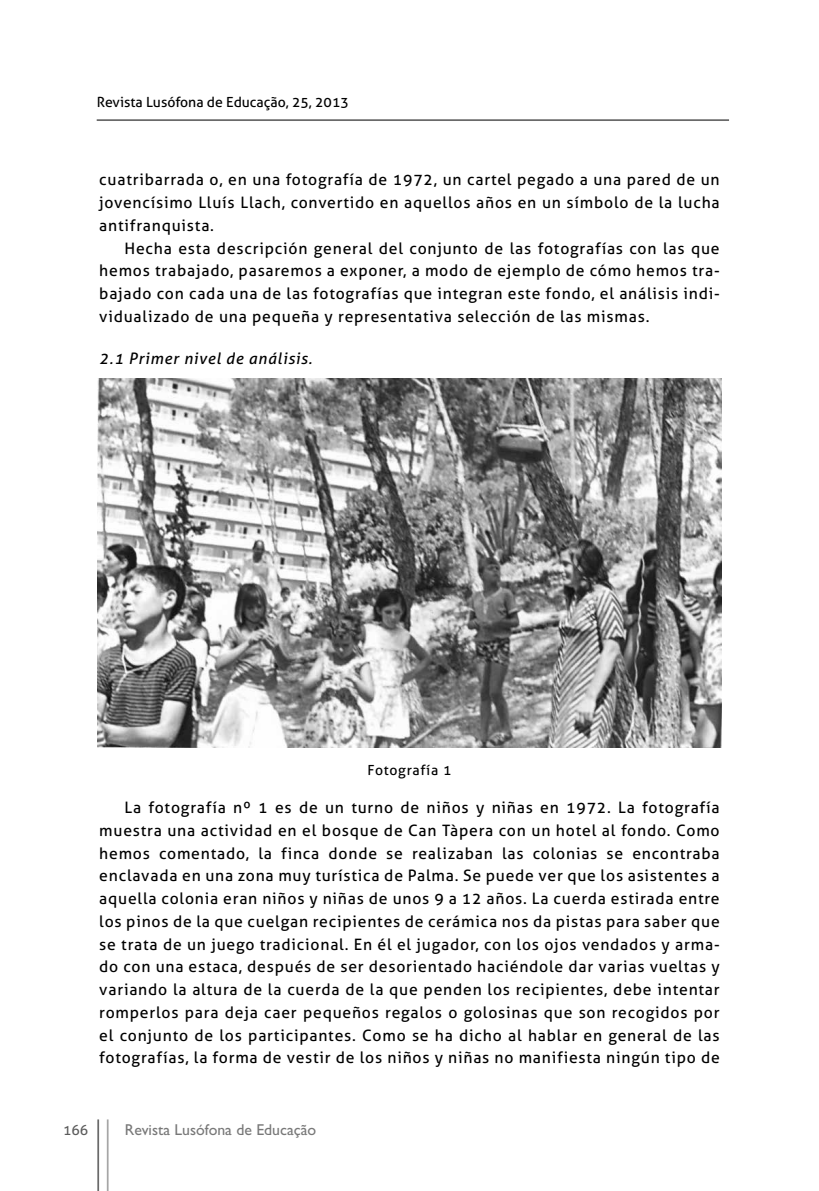
<style>
.page{position:relative;width:819px;height:1191px;background:#fff}
.page>*{position:absolute;margin:0;border:0;box-sizing:border-box;transform-origin:0 0}
.t1{font:15.75px/22.8px "Aller";letter-spacing:.05em;color:#000;text-align:justify}
.t2{font:15.75px "Gill Sans";color:#787878}
.t3{font:italic 15.75px "Aller";letter-spacing:.05em;color:#000}
.t4{font:14px "Aller";color:#000}
.t5{font:14px "Aller";letter-spacing:.05em;color:#000}
.t6{font:14px "Aller";color:#5c5c5c}
</style>
<div class="page">
<hr style="left:97px;top:119px;width:632px;height:2px;background:#6a6a6a">
<hr style="left:107px;top:1119px;width:2px;height:72px;background:#a6a6a6">
<hr style="left:97px;top:1119px;width:2px;height:72px;background:#6a6a6a">
<img style="left:97px;top:378px;width:624px;height:370px">
<p class="t4" style="left:97px;top:93px;width:253px">Revista Lusófona de Educação, 25, 2013</p>
<p class="t1" style="left:99px;top:168px;width:622px">cuatribarrada o, en una fotografía de 1972, un cartel pegado a una pared de un jovencísimo Lluís Llach, convertido en aquellos años en un símbolo de la lucha antifranquista.</p>
<p class="t1" style="left:99px;top:236px;width:622px;text-indent:25px">Hecha esta descripción general del conjunto de las fotografías con las que hemos trabajado, pasaremos a exponer, a modo de ejemplo de cómo hemos tra&shy;bajado con cada una de las fotografías que integran este fondo, el análisis indi&shy;vidualizado de una pequeña y representativa selección de las mismas.</p>
<p class="t3" style="left:99px;top:349px;width:214px">2.1 Primer nivel de análisis.</p>
<p class="t5" style="left:367px;top:762px;width:85px">Fotografía 1</p>
<p class="t1" style="left:99px;top:796px;width:622px;text-indent:25px">La fotografía nº 1 es de un turno de niños y niñas en 1972. La fotografía muestra una actividad en el bosque de Can Tàpera con un hotel al fondo. Como hemos comentado, la finca donde se realizaban las colonias se encontraba enclavada en una zona muy turística de Palma. Se puede ver que los asistentes a aquella colonia eran niños y niñas de unos 9 a 12 años. La cuerda estirada entre los pinos de la que cuelgan recipientes de cerámica nos da pistas para saber que se trata de un juego tradicional. En él el jugador, con los ojos vendados y arma&shy;do con una estaca, después de ser desorientado haciéndole dar varias vueltas y variando la altura de la cuerda de la que penden los recipientes, debe intentar romperlos para deja caer pequeños regalos o golosinas que son recogidos por el conjunto de los participantes. Como se ha dicho al hablar en general de las fotografías, la forma de vestir de los niños y niñas no manifiesta ningún tipo de</p>
<p class="t6" style="left:63px;top:1121px;width:27px">166</p>
<p class="t2" style="left:125px;top:1120px;width:193px">Revista Lusófona de Educação</p>
</div>
